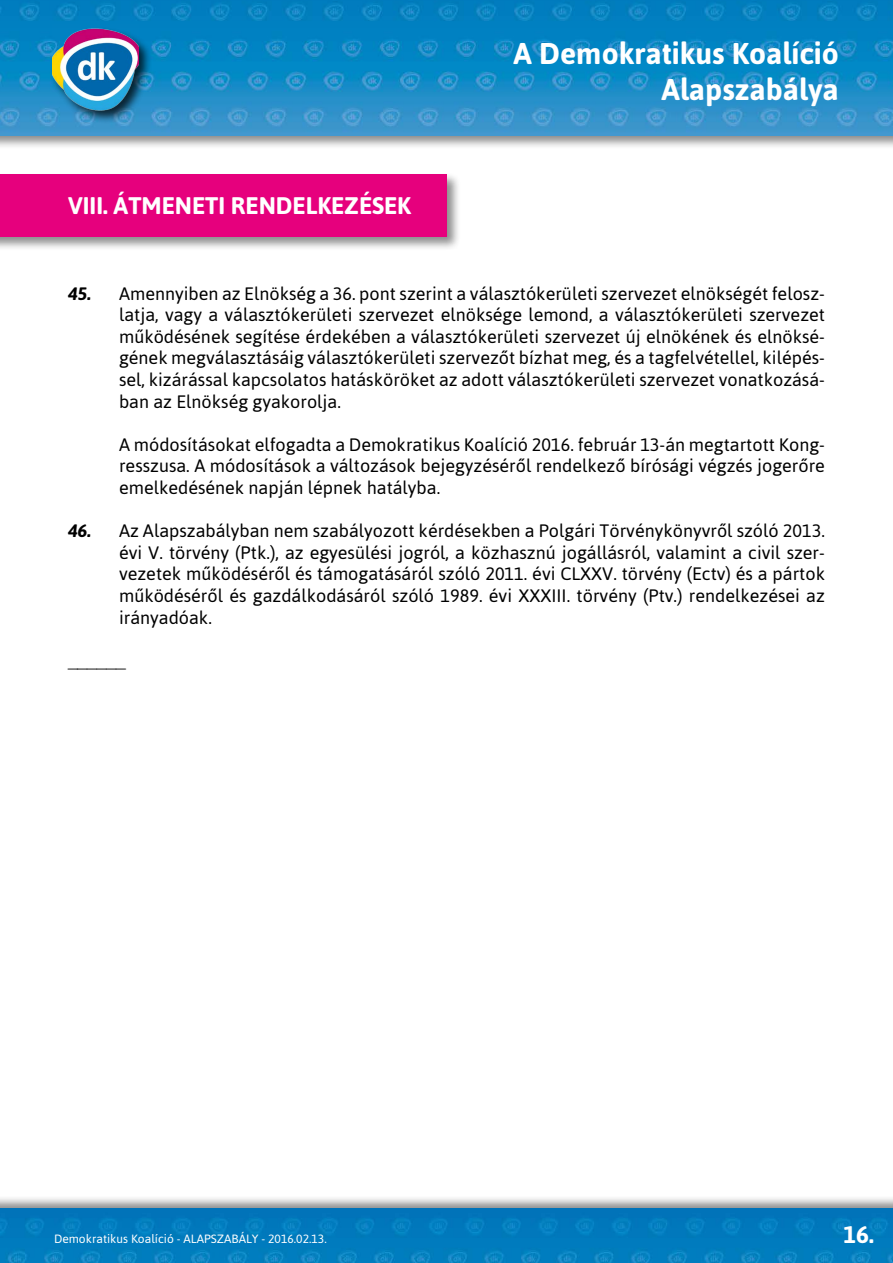
<style>
.page{position:relative;width:893px;height:1263px;background:#fff}
.page>*{position:absolute;margin:0;border:0;box-sizing:border-box;transform-origin:0 0}
.t1{font:700 30px/36px "Asap";color:#fff;text-align:right}
.t2{font:700 24px "Asap";color:#fff}
.t3{font:18px/21.6px "Asap";color:#000;text-align:justify}
.t4{font:12px "Asap";color:#fff}
.s1{font-weight:700;font-style:italic}
</style>
<div class="page">
<div style="left:0;top:0;width:893px;height:149px;background:#000;opacity:.45"></div>
<img style="left:0;top:0;width:893px;height:136px">
<div style="left:50px;top:26px;width:103px;height:98px;background:#000;opacity:.75"></div>
<img style="left:53px;top:24px;width:85px;height:89px">
<div style="left:0;top:1195px;width:893px;height:68px;background:#000;opacity:.45"></div>
<img style="left:0;top:1209px;width:893px;height:54px">
<div style="left:0;top:172px;width:460px;height:79px;background:#000;opacity:.45"></div>
<div style="left:0;top:174px;width:446px;height:63px;background:#e6007d"></div>
<h2 class="t2" style="left:68px;top:191px;width:345px">VIII. ÁTMENETI RENDELKEZÉSEK</h2>
<h1 class="t1" style="left:514px;top:35px;width:327px">A Demokratikus Koalíció<br>Alapszabálya</h1>
<p class="t3" style="left:119px;top:282px;width:707px;text-indent:-51px"><span class="s1">45.</span> Amennyiben az Elnökség a 36. pont szerint a választókerületi szervezet elnökségét felosz&shy;latja, vagy a választókerületi szervezet elnöksége lemond, a választókerületi szervezet működésének segítése érdekében a választókerületi szervezet új elnökének és elnöksé&shy;gének megválasztásáig választókerületi szervezőt bízhat meg, és a tagfelvétellel, kilépés&shy;sel, kizárással kapcsolatos hatásköröket az adott választókerületi szervezet vonatkozásá&shy;ban az Elnökség gyakorolja.</p>
<p class="t3" style="left:119px;top:433px;width:707px">A módosításokat elfogadta a Demokratikus Koalíció 2016. február 13-án megtartott Kong&shy;resszusa. A módosítások a változások bejegyzéséről rendelkező bírósági végzés jogerőre emelkedésének napján lépnek hatályba.</p>
<p class="t3" style="left:119px;top:520px;width:707px;text-indent:-51px"><span class="s1">46.</span> Az Alapszabályban nem szabályozott kérdésekben a Polgári Törvénykönyvről szóló 2013. évi V. törvény (Ptk.), az egyesülési jogról, a közhasznú jogállásról, valamint a civil szer&shy;vezetek működéséről és támogatásáról szóló 2011. évi CLXXV. törvény (Ectv) és a pártok működéséről és gazdálkodásáról szóló 1989. évi XXXIII. törvény (Ptv.) rendelkezései az irányadóak.</p>
<p class="t3" style="left:68px;top:649px;width:59px">______</p>
<p class="t4" style="left:54px;top:1232px;width:274px">Demokratikus Koalíció - ALAPSZABÁLY - 2016.02.13.</p>
<h2 class="t2" style="left:843px;top:1220px;width:32px">16.</h2>
</div>
